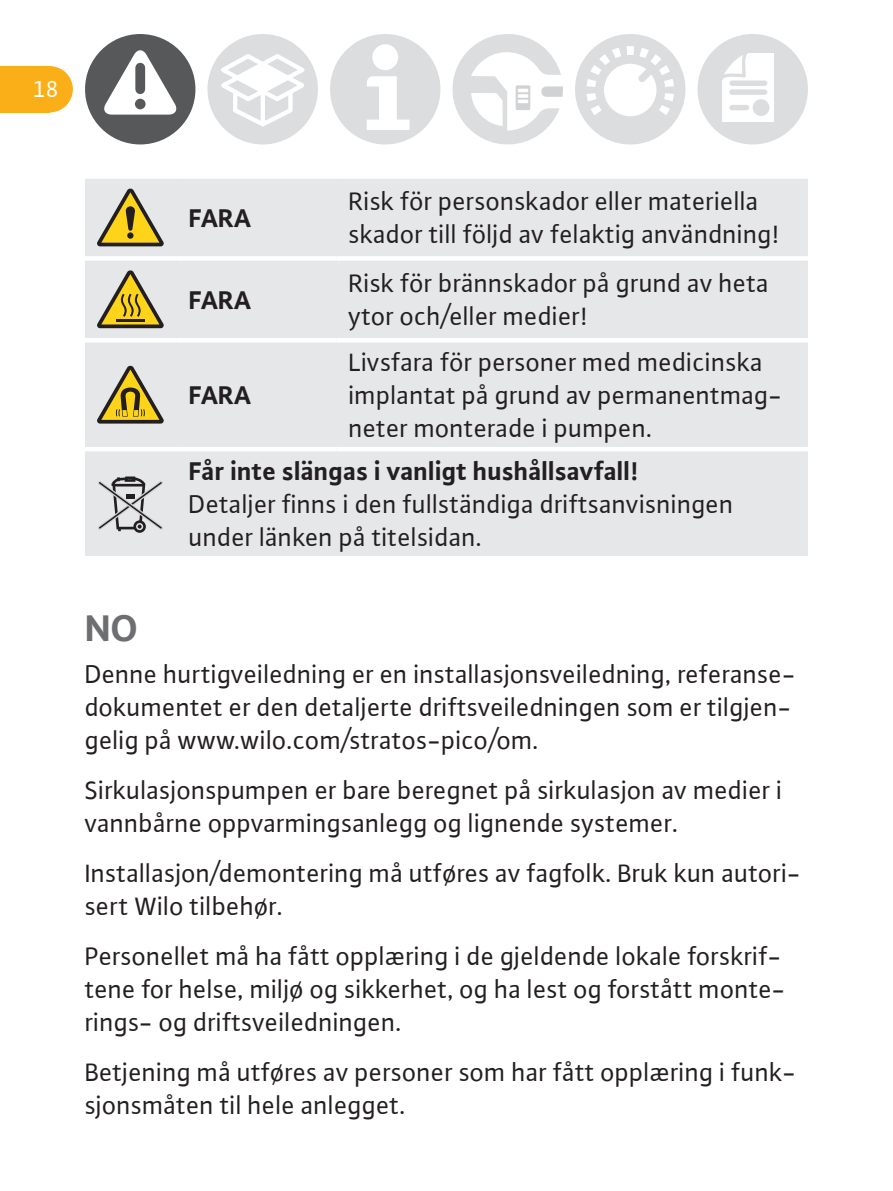
<style>
.page{position:relative;width:893px;height:1191px;background:#fff}
.page>*{position:absolute;margin:0;border:0;box-sizing:border-box;transform-origin:0 0}
.t1{font:700 39px "WILO Plus Global";color:#6d6e71}
.t2{font:27px/33px "WILO Plus Global";color:#231f20}
.t3{font:700 27px "WILO Plus Global";color:#231f20}
.t4{font:24px "WILO Plus Global";color:#fff}
</style>
<div class="page">
<div style="left:207px;top:34px;width:111px;height:110px;background:#dcdddf;border-radius:50%"></div>
<svg style="left:214px;top:51px;width:97px;height:78px"></svg>
<div style="left:330px;top:34px;width:110px;height:110px;background:#dcdddf;border-radius:50%"></div>
<div style="left:372px;top:44px;width:26px;height:26px;background:#fff;border-radius:50%"></div>
<svg style="left:367px;top:76px;width:42px;height:54px"></svg>
<svg style="left:453px;top:34px;width:110px;height:110px"></svg>
<div style="left:575px;top:34px;width:110px;height:110px;background:#dcdddf;border-radius:50%"></div>
<svg style="left:586px;top:46px;width:88px;height:70px"></svg>
<div style="left:697px;top:34px;width:111px;height:110px;background:#dcdddf;border-radius:50%"></div>
<div style="left:722px;top:53px;width:52px;height:68px;background:#fff"></div>
<svg style="left:717px;top:42px;width:31px;height:40px"></svg>
<div style="left:753px;top:99px;width:16px;height:17px;background:#dcdddf;border-radius:50%"></div>
<div style="left:732px;top:89px;width:33px;height:6px;background:#dcdddf"></div>
<div style="left:732px;top:80px;width:33px;height:6px;background:#dcdddf"></div>
<div style="left:732px;top:105px;width:15px;height:5px;background:#dcdddf"></div>
<div style="left:27px;top:66px;width:46px;height:46px;background:#faaf18;border-radius:50%"></div>
<div style="left:0;top:66px;width:50px;height:46px;background:#faaf18"></div>
<div style="left:85px;top:34px;width:110px;height:110px;background:#57585a;border-radius:50%"></div>
<svg style="left:102px;top:49px;width:75px;height:66px"></svg>
<div style="left:135px;top:68px;width:10px;height:21px;background:#57585a"></div>
<div style="left:135px;top:99px;width:11px;height:10px;background:#57585a;border-radius:50%"></div>
<div style="left:85px;top:179px;width:723px;height:377px;background:#e6e7e9"></div>
<hr style="left:85px;top:447px;width:92px;height:4px;background:#fff">
<hr style="left:177px;top:447px;width:160px;height:4px;background:#fff">
<hr style="left:337px;top:447px;width:471px;height:4px;background:#fff">
<div style="left:85px;top:256px;width:92px;height:5px;background:#fff"></div>
<div style="left:177px;top:256px;width:160px;height:5px;background:#fff"></div>
<div style="left:337px;top:256px;width:471px;height:5px;background:#fff"></div>
<hr style="left:85px;top:338px;width:92px;height:4px;background:#fff">
<hr style="left:177px;top:338px;width:160px;height:4px;background:#fff">
<hr style="left:337px;top:338px;width:471px;height:4px;background:#fff">
<svg style="left:97px;top:189px;width:67px;height:57px;background:#c1b376"></svg>
<svg style="left:97px;top:270px;width:67px;height:58px;background:#c1b379"></svg>
<hr style="left:116px;top:319px;width:29px;height:2px;background:#231f20">
<svg style="left:97px;top:366px;width:67px;height:57px;background:#bcaf77"></svg>
<svg style="left:97px;top:475px;width:67px;height:57px;background:#bcbcbd"></svg>
<p class="t4" style="left:33px;top:75px;width:27px">18</p>
<p class="t3" style="left:189px;top:201px;width:64px">FARA</p>
<p class="t3" style="left:189px;top:283px;width:64px">FARA</p>
<p class="t2" style="left:349px;top:185px;width:432px">Risk för personskador eller materiella skador till följd av felaktig användning!</p>
<p class="t2" style="left:349px;top:267px;width:422px">Risk för brännskador på grund av heta ytor och/eller medier!</p>
<p class="t2" style="left:349px;top:345px;width:435px">Livsfara för personer med medicinska implantat på grund av permanentmag&shy;neter monterade i pumpen.</p>
<p class="t3" style="left:189px;top:454px;width:451px">Får inte slängas i vanligt hushållsavfall!</p>
<p class="t2" style="left:189px;top:487px;width:546px">Detaljer finns i den fullständiga driftsanvisningen under länken på titelsidan.</p>
<p class="t3" style="left:189px;top:378px;width:64px">FARA</p>
<h1 class="t1" style="left:85px;top:604px;width:54px">NO</h1>
<p class="t2" style="left:85px;top:657px;width:712px">Denne hurtigveiledning er en installasjonsveiledning, referanse&shy;dokumentet er den detaljerte driftsveiledningen som er tilgjen&shy;gelig på www.wilo.com/stratos-pico/om.</p>
<p class="t2" style="left:85px;top:773px;width:699px">Sirkulasjonspumpen er bare beregnet på sirkulasjon av medier i vannbårne oppvarmingsanlegg og lignende systemer.</p>
<p class="t2" style="left:85px;top:856px;width:718px">Installasjon/demontering må utføres av fagfolk. Bruk kun autori&shy;sert Wilo tilbehør.</p>
<p class="t2" style="left:85px;top:939px;width:702px">Personellet må ha fått opplæring i de gjeldende lokale forskrif&shy;tene for helse, miljø og sikkerhet, og ha lest og forstått monte&shy;rings- og driftsveiledningen.</p>
<p class="t2" style="left:85px;top:1055px;width:713px">Betjening må utføres av personer som har fått opplæring i funk&shy;sjonsmåten til hele anlegget.</p>
</div>
